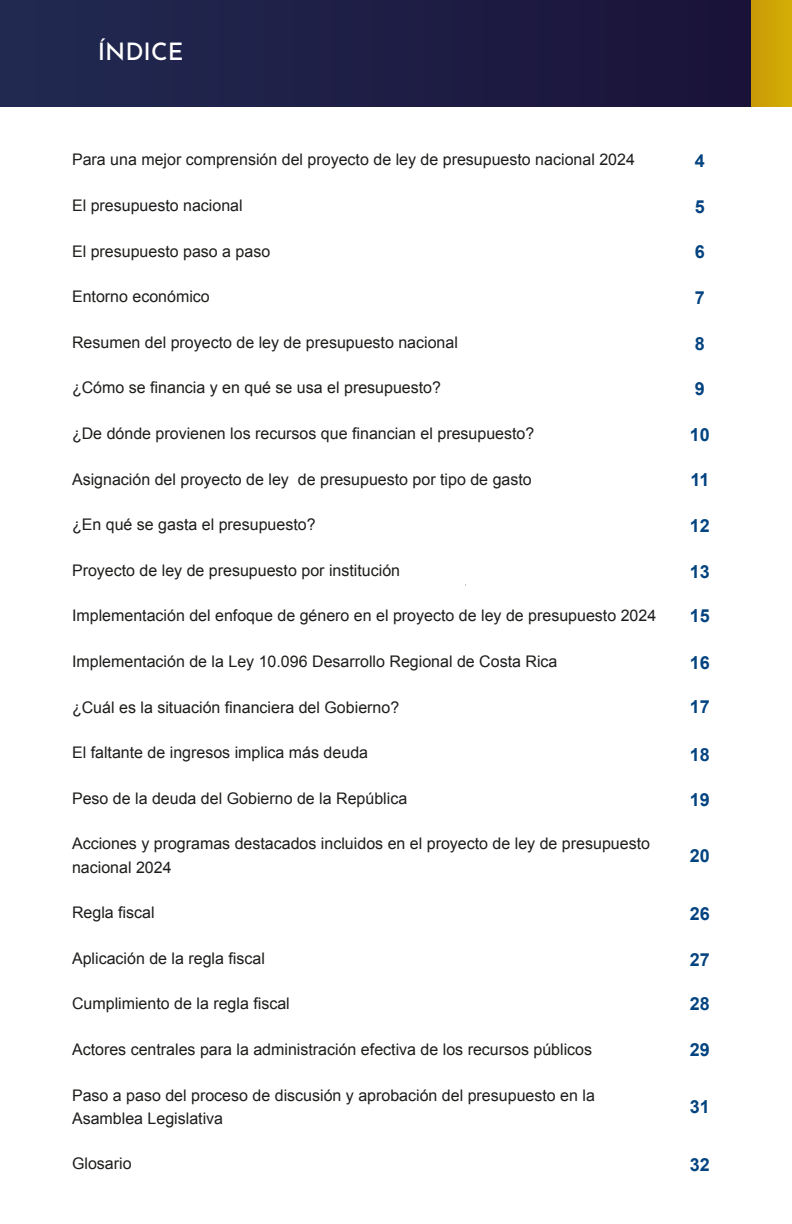
<style>
.page{position:relative;width:792px;height:1224px;background:#fff}
.page>*{position:absolute;margin:0;border:0;box-sizing:border-box;transform-origin:0 0}
.t1{font:500 24px "Josefin Sans";color:#fff}
.t2{font:700 18px "Arial";color:#034380}
.t3{font:16px/23.2px "Arial";color:#1d1d1b}
</style>
<div class="page">
<div style="left:0;top:0;width:792px;height:107px;background:#1e1e45"></div>
<div style="left:752px;top:0;width:40px;height:107px;background:#cfa406"></div>
<p class="t1" style="left:98px;top:34px;width:87px">ÍNDICE</p>
<p class="t3" style="left:72px;top:148px;width:564px">Para una mejor comprensión del proyecto de ley de presupuesto nacional 2024</p>
<p class="t3" style="left:72px;top:194px;width:172px">El presupuesto nacional</p>
<p class="t3" style="left:72px;top:240px;width:200px">El presupuesto paso a paso</p>
<p class="t3" style="left:72px;top:285px;width:139px">Entorno económico</p>
<p class="t3" style="left:72px;top:331px;width:387px">Resumen del proyecto de ley de presupuesto nacional</p>
<p class="t3" style="left:72px;top:376px;width:371px">¿Cómo se financia y en qué se usa el presupuesto?</p>
<p class="t3" style="left:72px;top:422px;width:464px">¿De dónde provienen los recursos que financian el presupuesto?</p>
<p class="t3" style="left:72px;top:468px;width:461px">Asignación del proyecto de ley de presupuesto por tipo de gasto</p>
<p class="t3" style="left:72px;top:513px;width:245px">¿En qué se gasta el presupuesto?</p>
<p class="t3" style="left:72px;top:559px;width:330px">Proyecto de ley de presupuesto por institución</p>
<p class="t3" style="left:72px;top:604px;width:586px">Implementación del enfoque de género en el proyecto de ley de presupuesto 2024</p>
<p class="t3" style="left:72px;top:650px;width:487px">Implementación de la Ley 10.096 Desarrollo Regional de Costa Rica</p>
<p class="t3" style="left:72px;top:696px;width:329px">¿Cuál es la situación financiera del Gobierno?</p>
<p class="t3" style="left:72px;top:741px;width:298px">El faltante de ingresos implica más deuda</p>
<p class="t3" style="left:72px;top:787px;width:337px">Peso de la deuda del Gobierno de la República</p>
<p class="t3" style="left:72px;top:832px;width:580px">Acciones y programas destacados incluidos en el proyecto de ley de presupuesto nacional 2024</p>
<p class="t3" style="left:72px;top:901px;width:84px">Regla fiscal</p>
<p class="t3" style="left:72px;top:947px;width:194px">Aplicación de la regla fiscal</p>
<p class="t3" style="left:72px;top:992px;width:219px">Cumplimiento de la regla fiscal</p>
<p class="t3" style="left:72px;top:1038px;width:522px">Actores centrales para la administración efectiva de los recursos públicos</p>
<p class="t3" style="left:72px;top:1084px;width:524px">Paso a paso del proceso de discusión y aprobación del presupuesto en la<br>Asamblea Legislativa</p>
<p class="t3" style="left:72px;top:1152px;width:61px">Glosario</p>
<p class="t2" style="left:695px;top:149px;width:12px">4</p>
<p class="t2" style="left:695px;top:195px;width:12px">5</p>
<p class="t2" style="left:695px;top:240px;width:12px">6</p>
<p class="t2" style="left:695px;top:286px;width:12px">7</p>
<p class="t2" style="left:695px;top:332px;width:12px">8</p>
<p class="t2" style="left:695px;top:377px;width:12px">9</p>
<p class="t2" style="left:690px;top:423px;width:22px">10</p>
<p class="t2" style="left:690px;top:468px;width:21px">11</p>
<p class="t2" style="left:690px;top:514px;width:22px">12</p>
<p class="t2" style="left:690px;top:560px;width:22px">13</p>
<p class="t2" style="left:690px;top:604px;width:22px">15</p>
<p class="t2" style="left:690px;top:651px;width:22px">16</p>
<p class="t2" style="left:690px;top:695px;width:22px">17</p>
<p class="t2" style="left:690px;top:743px;width:22px">18</p>
<p class="t2" style="left:690px;top:788px;width:22px">19</p>
<p class="t2" style="left:690px;top:844px;width:22px">20</p>
<p class="t2" style="left:690px;top:902px;width:22px">26</p>
<p class="t2" style="left:690px;top:948px;width:22px">27</p>
<p class="t2" style="left:690px;top:991px;width:22px">28</p>
<p class="t2" style="left:690px;top:1038px;width:22px">29</p>
<p class="t2" style="left:690px;top:1095px;width:22px">31</p>
<p class="t2" style="left:690px;top:1153px;width:22px">32</p>
</div>
